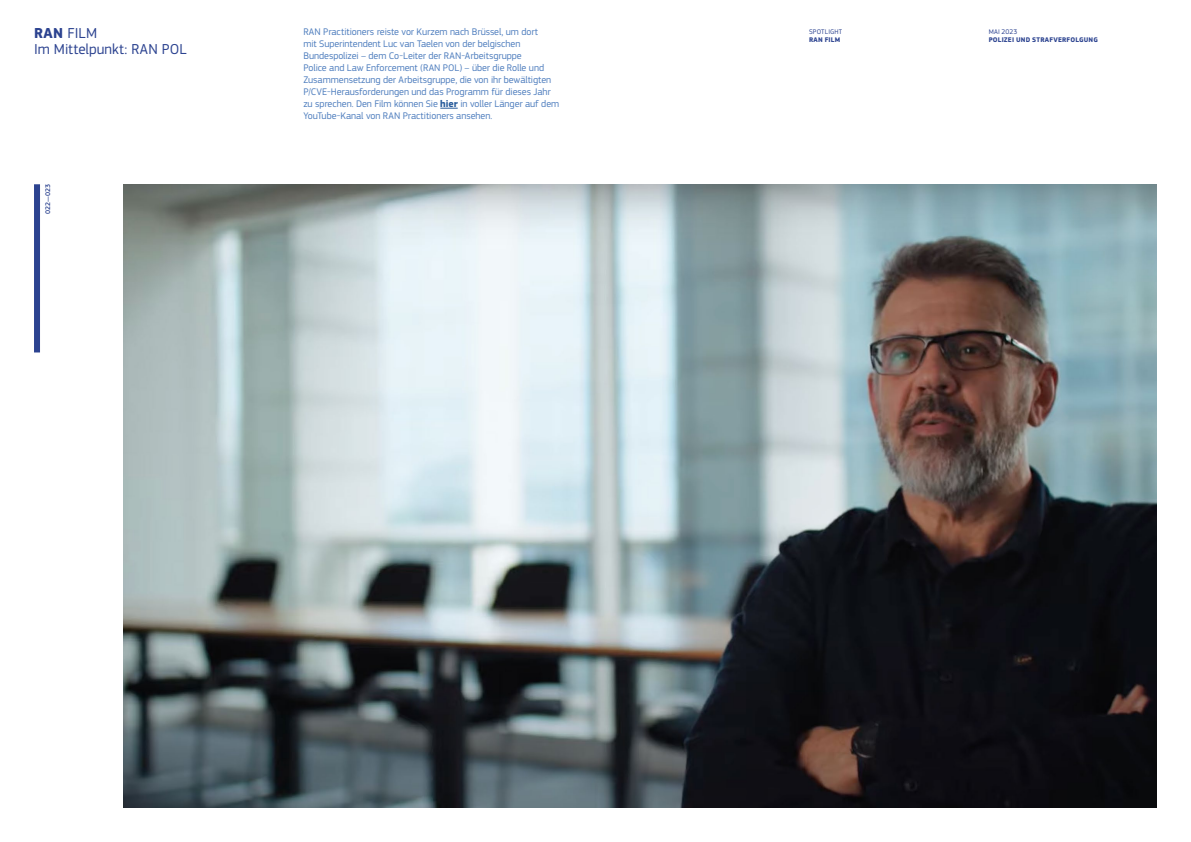
<style>
.page{position:relative;width:1191px;height:842px;background:#fff}
.page>*{position:absolute;margin:0;border:0;box-sizing:border-box;transform-origin:0 0}
.t1{font:15px/16px "EC Square Sans Pro";letter-spacing:.005em;color:#2c4390}
.t2{font:10px/12px "EC Square Sans Pro";letter-spacing:-.005em;color:#4f7ebe}
.t3{font:700 7px "EC Square Sans Pro";letter-spacing:.025em;color:#2c4390}
.t4{font:7px "EC Square Sans Pro";letter-spacing:.02em;color:#2c4390}
.t5{font:500 7px "EC Square Sans Pro";letter-spacing:-.005em;color:#2c4390}
.s1{font-weight:700;color:#275b9b}
.s2{font-weight:700}
</style>
<div class="page">
<div style="left:34px;top:184px;width:6px;height:168px;background:#2c4390"></div>
<svg style="left:440px;top:108px;width:18px;height:1px"></svg>
<img style="left:124px;top:184px;width:1033px;height:624px">
<p class="t2" style="left:303px;top:26px;width:257px">RAN Practitioners reiste vor Kurzem nach Brüssel, um dort<br>mit Superintendent Luc van Taelen von der belgischen Bundespolizei – dem Co-Leiter der RAN-Arbeitsgruppe<br>Police and Law Enforcement (RAN POL) – über die Rolle und Zusammensetzung der Arbeitsgruppe, die von ihr bewältigten P/CVE-Herausforderungen und das Programm für dieses Jahr zu sprechen. Den Film können Sie <span class="s1">hier</span> in voller Länger auf dem YouTube-Kanal von RAN Practitioners ansehen.</p>
<h1 class="t1" style="left:34px;top:25px;width:154px"><span class="s2">RAN</span> FILM<br>Im Mittelpunkt: RAN POL</h1>
<p class="t4" style="left:988px;top:27px;width:30px">MAI 2023</p>
<p class="t4" style="left:809px;top:27px;width:35px">SPOTLIGHT</p>
<p class="t3" style="left:809px;top:35px;width:33px">RAN FILM</p>
<p class="t3" style="left:988px;top:35px;width:111px">POLIZEI UND STRAFVERFOLGUNG</p>
<p class="t5" style="left:44px;top:214px;width:31px;rotate:-90deg">022—023</p>
</div>
